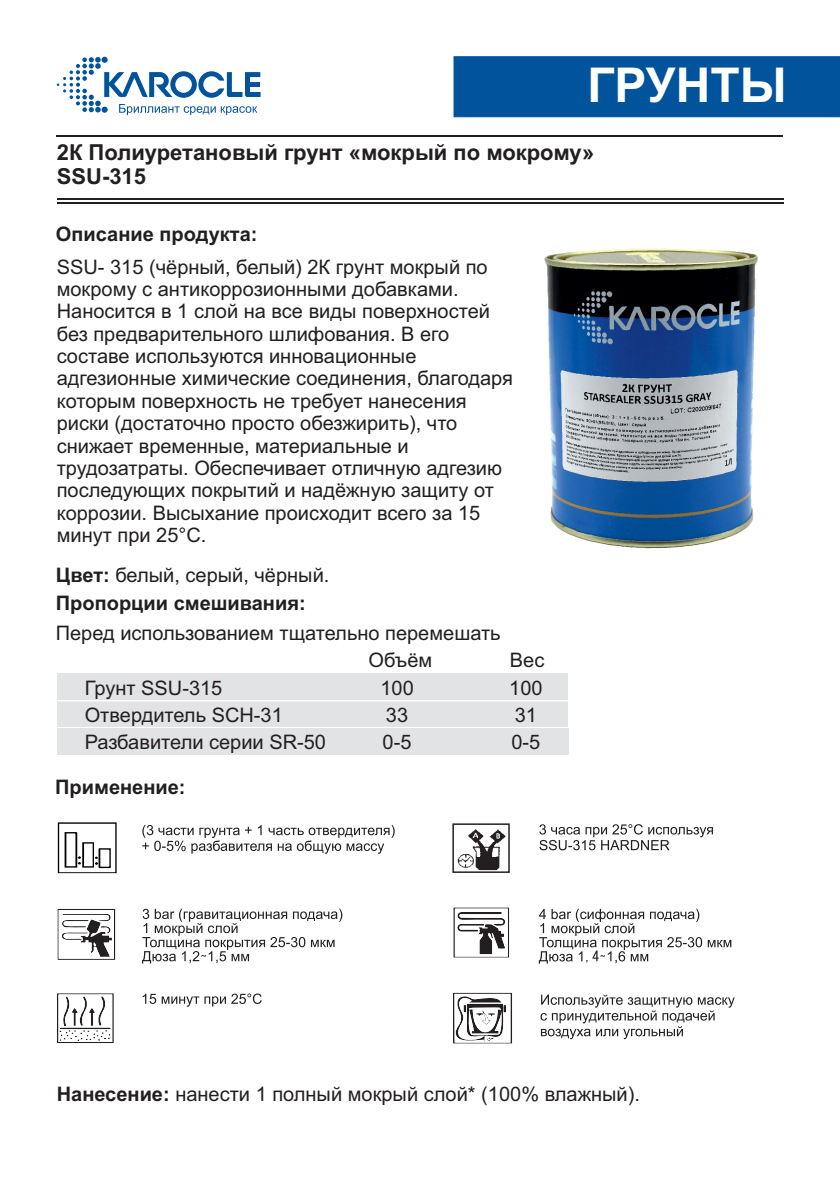
<style>
.page{position:relative;width:840px;height:1191px;background:#fff}
.page>*{position:absolute;margin:0;border:0;box-sizing:border-box;transform-origin:0 0}
.t1{font:700 48px "Arial";color:#fff}
.t2{font:700 22px/24.6px "Arial";color:#231f20}
.t3{font:20px/22.4px "Arial";color:#231f20}
.t4{font:700 20px/28.2px "Arial";color:#231f20}
.s1{font-weight:400}
.s2{font-weight:700}
</style>
<div class="page">
<svg style="left:57px;top:57px;width:203px;height:58px"></svg>
<div style="left:453px;top:56px;width:386px;height:62px;background:#01539c"></div>
<hr style="left:56px;top:135px;width:726px;height:2px;background:#231f20">
<hr style="left:57px;top:198px;width:725px;height:2px;background:#231f20">
<hr style="left:57px;top:202px;width:725px;height:2px;background:#231f20">
<svg style="left:453px;top:992px;width:59px;height:52px"></svg>
<svg style="left:453px;top:907px;width:56px;height:51px"></svg>
<svg style="left:57px;top:909px;width:59px;height:51px"></svg>
<svg style="left:57px;top:993px;width:57px;height:50px"></svg>
<svg style="left:142px;top:908px;width:200px;height:55px"></svg>
<svg style="left:538px;top:908px;width:193px;height:55px"></svg>
<svg style="left:142px;top:993px;width:119px;height:13px"></svg>
<svg style="left:540px;top:994px;width:194px;height:45px"></svg>
<img style="left:57px;top:822px;width:59px;height:52px">
<svg style="left:142px;top:825px;width:252px;height:28px"></svg>
<img style="left:457px;top:829px;width:49px;height:41px">
<div style="left:452px;top:823px;width:57px;height:50px;border:2px solid #231f20"></div>
<svg style="left:539px;top:824px;width:173px;height:26px"></svg>
<img style="left:544px;top:248px;width:214px;height:301px">
<h1 class="t1" style="left:587px;top:67px;width:201px">ГРУНТЫ</h1>
<p class="t2" style="left:57px;top:142px;width:539px">2К Полиуретановый грунт «мокрый по мокрому»<br>SSU-315</p>
<p class="t4" style="left:56px;top:222px;width:203px">Описание продукта:</p>
<p class="t3" style="left:57px;top:257px;width:457px">SSU- 315 (чёрный, белый) 2К грунт мокрый по мокрому с антикоррозионными добавками.<br>Наносится в 1 слой на все виды поверхностей без предварительного шлифования. В его составе используются инновационные адгезионные химические соединения, благодаря которым поверхность не требует нанесения риски (достаточно просто обезжирить), что снижает временные, материальные и трудозатраты. Обеспечивает отличную адгезию последующих покрытий и надёжную защиту от коррозии. Высыхание происходит всего за 15 минут при 25°С.</p>
<p class="t4" style="left:56px;top:562px;width:275px">Цвет: <span class="s1">белый, серый, чёрный.<br></span>Пропорции смешивания:</p>
<p class="t3" style="left:56px;top:624px;width:446px">Перед использованием тщательно перемешать</p>
<p class="t3" style="left:85px;top:677px;width:243px;line-height:26.8px">Грунт SSU-315<br>Отвердитель SCH-31<br>Разбавители серии SR-50</p>
<p class="t3" style="left:368px;top:650px;width:65px">Объём</p>
<p class="t3" style="left:509px;top:650px;width:36px">Вес</p>
<p class="t3" style="left:380px;top:677px;width:35px;line-height:26.8px">100<br>33<br>0-5</p>
<p class="t3" style="left:509px;top:676px;width:35px;line-height:26.8px">100<br>31<br>0-5</p>
<p class="t4" style="left:55px;top:774px;width:132px">Применение:</p>
<p class="t3" style="left:57px;top:1084px;width:584px"><span class="s2">Нанесение:</span> нанести 1 полный мокрый слой* (100% влажный).</p>
</div>
